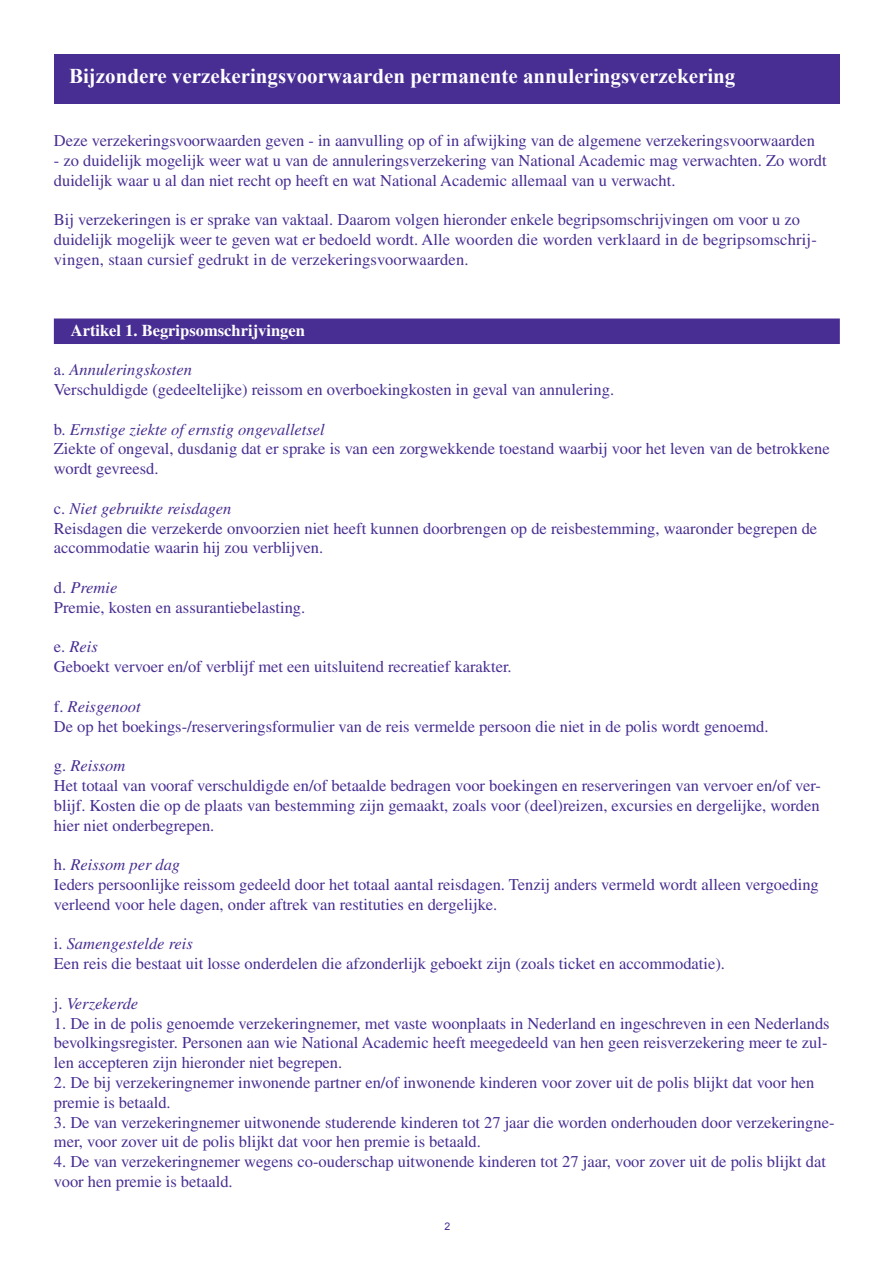
<style>
.page{position:relative;width:893px;height:1263px;background:#fff}
.page>*{position:absolute;margin:0;border:0;box-sizing:border-box;transform-origin:0 0}
.Paragraph_Style_3{font:700 21px "Times New Roman";color:#fff}
.t1{font:16.5px/19.8px "Times LT Std";color:#482e92}
.t2{font:italic 16.5px "Times LT Std";color:#482e92}
.Paragraph_Style_2{font:700 16.5px "Times LT Std";color:#fff}
.t3{font:10.5px "Arial";color:#482e92}
.s1{font-style:normal}
.s2{font-style:italic}
</style>
<div class="page">
<div style="left:54px;top:318px;width:786px;height:26px;background:#482e92"></div>
<div style="left:54px;top:54px;width:786px;height:49px;background:#482e92"></div>
<p class="Paragraph_Style_3" style="left:69px;top:62px;width:668px">Bijzondere verzekeringsvoorwaarden permanente annuleringsverzekering</p>
<p class="t1" style="left:54px;top:130px;width:763px">Deze verzekeringsvoorwaarden geven - in aanvulling op of in afwijking van de algemene verzekeringsvoorwaarden</p>
<p class="t1" style="left:54px;top:150px;width:774px">- zo duidelijk mogelijk weer wat u van de annuleringsverzekering van National Academic mag verwachten. Zo wordt duidelijk waar u al dan niet recht op heeft en wat National Academic allemaal van u verwacht.</p>
<p class="t1" style="left:54px;top:210px;width:764px">Bij verzekeringen is er sprake van vaktaal. Daarom volgen hieronder enkele begripsomschrijvingen om voor u zo duidelijk mogelijk weer te geven wat er bedoeld wordt. Alle woorden die worden verklaard in de begripsomschrij&shy;vingen, staan cursief gedrukt in de verzekeringsvoorwaarden.</p>
<p class="Paragraph_Style_2" style="left:71px;top:320px;width:236px">Artikel 1. Begripsomschrijvingen</p>
<p class="t2" style="left:54px;top:361px;width:140px"><span class="s1">a.</span> Annuleringskosten</p>
<p class="t1" style="left:54px;top:379px;width:562px">Verschuldigde (gedeeltelijke) reissom en overboekingkosten in geval van annulering.</p>
<p class="t1" style="left:54px;top:419px;width:777px">b. <span class="s2">Ernstige ziekte of ernstig ongevalletsel<br></span>Ziekte of ongeval, dusdanig dat er sprake is van een zorgwekkende toestand waarbij voor het leven van de betrokkene wordt gevreesd.</p>
<p class="t2" style="left:54px;top:499px;width:179px"><span class="s1">c.</span> Niet gebruikte reisdagen</p>
<p class="t1" style="left:54px;top:518px;width:765px">Reisdagen die verzekerde onvoorzien niet heeft kunnen doorbrengen op de reisbestemming, waaronder begrepen de accommodatie waarin hij zou verblijven.</p>
<p class="t2" style="left:54px;top:578px;width:65px"><span class="s1">d.</span> Premie</p>
<p class="t1" style="left:54px;top:597px;width:253px">Premie, kosten en assurantiebelasting.</p>
<p class="t2" style="left:54px;top:638px;width:45px"><span class="s1">e.</span> Reis</p>
<p class="t1" style="left:54px;top:657px;width:459px">Geboekt vervoer en/of verblijf met een uitsluitend recreatief karakter.</p>
<p class="t2" style="left:54px;top:697px;width:88px"><span class="s1">f.</span> Reisgenoot</p>
<p class="t1" style="left:54px;top:716px;width:716px">De op het boekings-/reserveringsformulier van de reis vermelde persoon die niet in de polis wordt genoemd.</p>
<p class="t2" style="left:54px;top:757px;width:73px"><span class="s1">g.</span> Reissom</p>
<p class="t1" style="left:54px;top:775px;width:769px;text-align:justify">Het totaal van vooraf verschuldigde en/of betaalde bedragen voor boekingen en reserveringen van vervoer en/of ver&shy;blijf. Kosten die op de plaats van bestemming zijn gemaakt, zoals voor (deel)reizen, excursies en dergelijke, worden hier niet onderbegrepen.</p>
<p class="t2" style="left:54px;top:856px;width:128px"><span class="s1">h.</span> Reissom per dag</p>
<p class="t1" style="left:54px;top:874px;width:766px">Ieders persoonlijke reissom gedeeld door het totaal aantal reisdagen. Tenzij anders vermeld wordt alleen vergoeding verleend voor hele dagen, onder aftrek van restituties en dergelijke.</p>
<p class="t2" style="left:54px;top:935px;width:140px"><span class="s1">i.</span> Samengestelde reis</p>
<p class="t1" style="left:54px;top:954px;width:673px">Een reis die bestaat uit losse onderdelen die afzonderlijk geboekt zijn (zoals ticket en accommodatie).</p>
<p class="t2" style="left:54px;top:994px;width:86px"><span class="s1">j.</span> Verzekerde</p>
<p class="t1" style="left:54px;top:1013px;width:777px">1. De in de polis genoemde verzekeringnemer, met vaste woonplaats in Nederland en ingeschreven in een Nederlands bevolkingsregister. Personen aan wie National Academic heeft meegedeeld van hen geen reisverzekering meer te zul&shy;len accepteren zijn hieronder niet begrepen.</p>
<p class="t1" style="left:54px;top:1072px;width:762px">2. De bij verzekeringnemer inwonende partner en/of inwonende kinderen voor zover uit de polis blijkt dat voor hen premie is betaald.</p>
<p class="t1" style="left:54px;top:1112px;width:782px">3. De van verzekeringnemer uitwonende studerende kinderen tot 27 jaar die worden onderhouden door verzekeringne&shy;mer, voor zover uit de polis blijkt dat voor hen premie is betaald.</p>
<p class="t1" style="left:54px;top:1152px;width:774px">4. De van verzekeringnemer wegens co-ouderschap uitwonende kinderen tot 27 jaar, voor zover uit de polis blijkt dat voor hen premie is betaald.</p>
<p class="t3" style="left:444px;top:1220px;width:7px">2</p>
</div>
